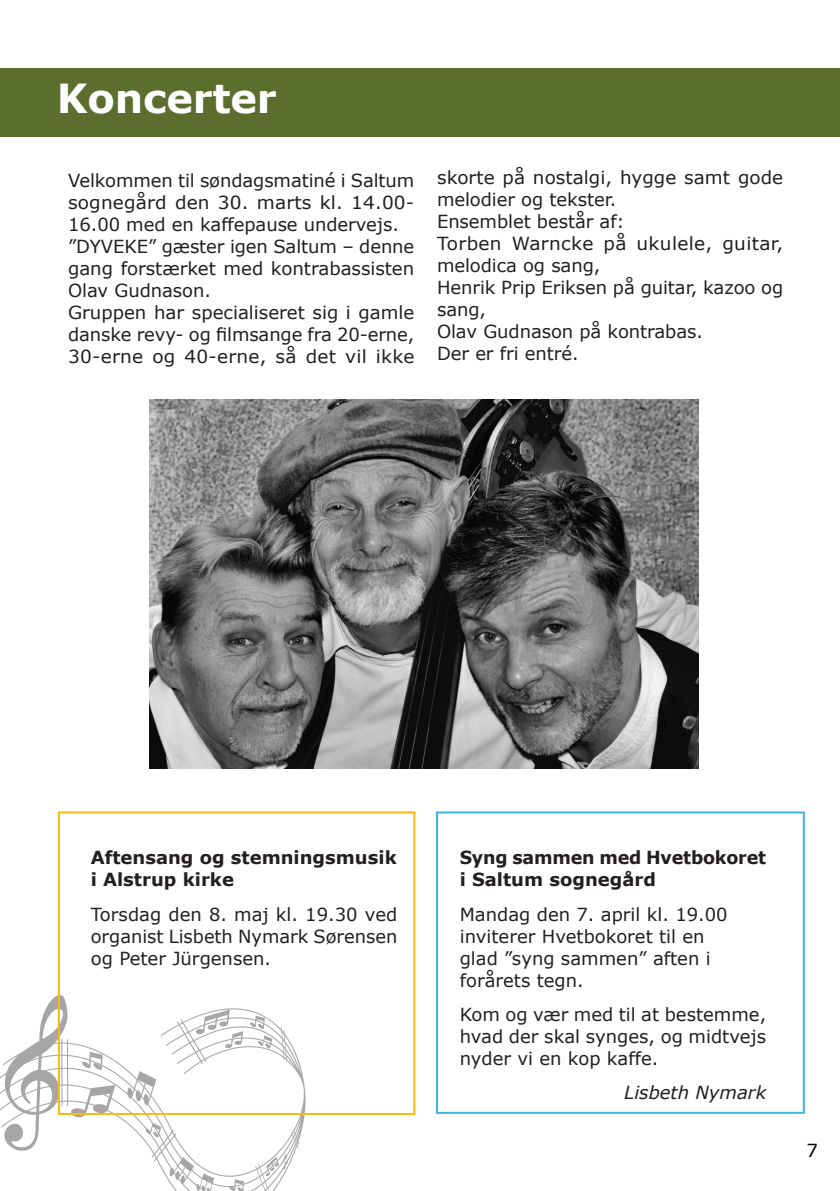
<style>
.page{position:relative;width:840px;height:1191px;background:#fff}
.page>*{position:absolute;margin:0;border:0;box-sizing:border-box;transform-origin:0 0}
.Brødtekst{font:700 40px "Verdana";letter-spacing:-.005em;color:#fff}
.Brødtekst-2{font:18px/22px "Verdana";color:#231f20;text-align:justify}
.Brødtekst-3{font:700 18px/22px "Verdana";color:#231f20}
.Brødtekst-4{font:italic 18px "Verdana";color:#231f20}
.t1{font:18px "Verdana";color:#000}
</style>
<div class="page">
<svg style="left:0;top:1008px;width:305px;height:183px"></svg>
<svg style="left:229px;top:1179px;width:15px;height:12px"></svg>
<svg style="left:145px;top:1123px;width:16px;height:14px"></svg>
<svg style="left:250px;top:1015px;width:15px;height:14px"></svg>
<svg style="left:258px;top:1035px;width:14px;height:13px"></svg>
<svg style="left:265px;top:1153px;width:22px;height:23px"></svg>
<svg style="left:196px;top:1009px;width:47px;height:39px"></svg>
<svg style="left:127px;top:1071px;width:29px;height:34px"></svg>
<svg style="left:169px;top:1157px;width:45px;height:34px"></svg>
<svg style="left:4px;top:994px;width:111px;height:157px"></svg>
<div style="left:436px;top:811px;width:368px;height:302px;border:2px solid #3cb6df"></div>
<div style="left:58px;top:811px;width:357px;height:304px;border:2px solid #fcb814"></div>
<div style="left:0;top:68px;width:839px;height:68px;background:#5b6e2e"></div>
<img style="left:150px;top:400px;width:548px;height:368px">
<p class="Brødtekst" style="left:57px;top:72px;width:221px">Koncerter</p>
<p class="Brødtekst-2" style="left:68px;top:169px;width:347px">Velkommen til søndagsmatiné i Saltum sognegård den 30. marts kl. 14.00- 16.00 med en kaffepause undervejs.</p>
<p class="Brødtekst-2" style="left:68px;top:235px;width:347px">”DYVEKE” gæster igen Saltum – denne gang forstærket med kontrabassisten Olav Gudnason.</p>
<p class="Brødtekst-2" style="left:68px;top:301px;width:347px">Gruppen har specialiseret sig i gamle danske revy- og filmsange fra 20-erne, 30-erne og 40-erne, så det vil ikke</p>
<p class="Brødtekst-2" style="left:437px;top:167px;width:347px">skorte på nostalgi, hygge samt gode melodier og tekster.</p>
<p class="Brødtekst-2" style="left:437px;top:211px;width:189px">Ensemblet består af:</p>
<p class="Brødtekst-2" style="left:437px;top:233px;width:347px">Torben Warncke på ukulele, guitar, melodica og sang,</p>
<p class="Brødtekst-2" style="left:437px;top:277px;width:347px">Henrik Prip Eriksen på guitar, kazoo og sang,</p>
<p class="Brødtekst-2" style="left:437px;top:321px;width:267px">Olav Gudnason på kontrabas.</p>
<p class="Brødtekst-2" style="left:437px;top:343px;width:143px">Der er fri entré.</p>
<p class="Brødtekst-3" style="left:91px;top:847px;width:307px">Aftensang og stemningsmusik</p>
<p class="Brødtekst-3" style="left:91px;top:869px;width:145px">i Alstrup kirke</p>
<p class="Brødtekst-2" style="left:91px;top:903px;width:308px">Torsdag den 8. maj kl. 19.30 ved organist Lisbeth Nymark Sørensen og Peter Jürgensen.</p>
<p class="Brødtekst-3" style="left:459px;top:847px;width:308px">Syng sammen med Hvetbokoret i Saltum sognegård</p>
<p class="Brødtekst-2" style="left:459px;top:903px;width:269px">Mandag den 7. april kl. 19.00</p>
<p class="Brødtekst-2" style="left:459px;top:925px;width:246px">inviterer Hvetbokoret til en</p>
<p class="Brødtekst-2" style="left:459px;top:947px;width:252px">glad ”syng sammen” aften i</p>
<p class="Brødtekst-2" style="left:459px;top:969px;width:125px">forårets tegn.</p>
<p class="Brødtekst-2" style="left:459px;top:1003px;width:308px">Kom og vær med til at bestemme, hvad der skal synges, og midtvejs nyder vi en kop kaffe.</p>
<p class="Brødtekst-4" style="left:624px;top:1080px;width:143px">Lisbeth Nymark</p>
<p class="t1" style="left:806px;top:1138px;width:13px">7</p>
</div>
